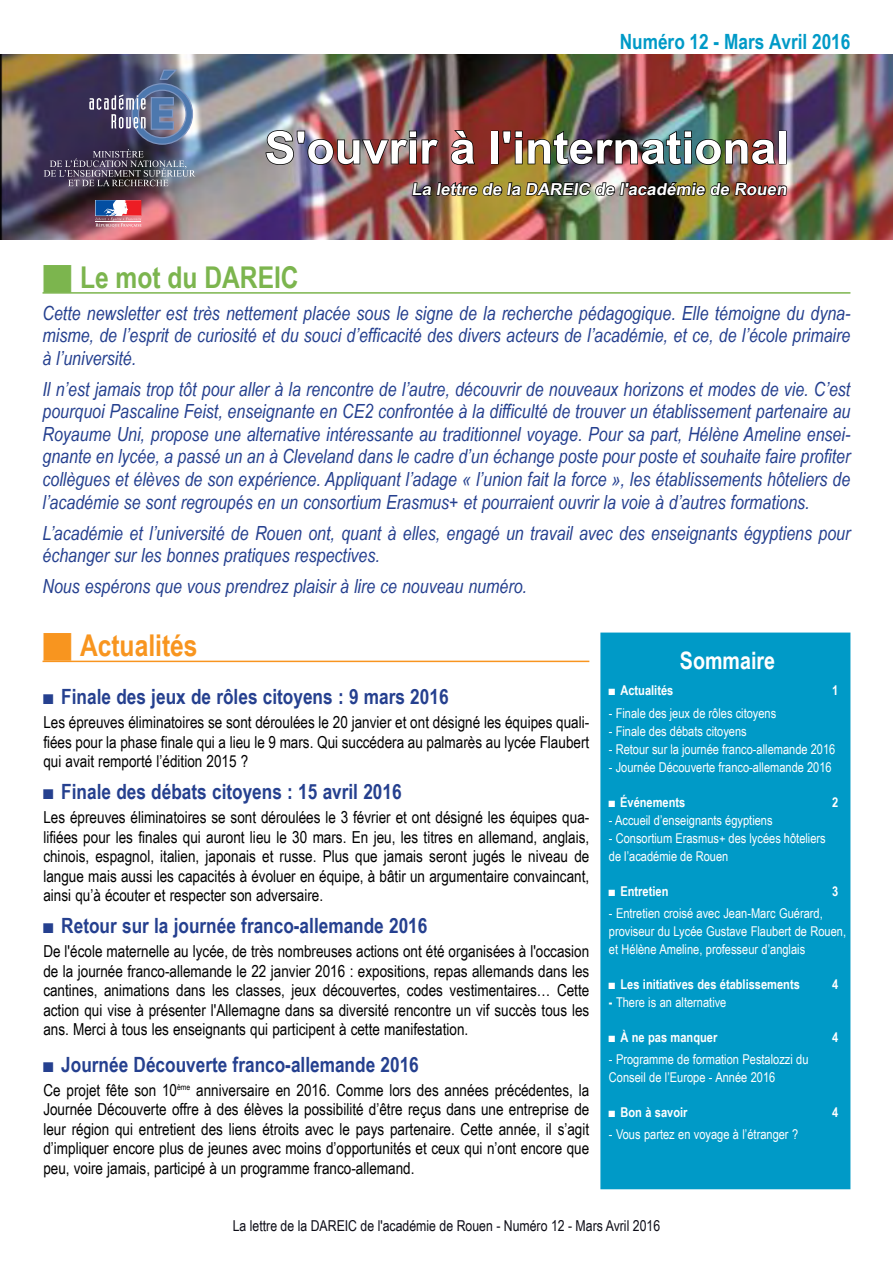
<style>
.page{position:relative;width:893px;height:1263px;background:#fff}
.page>*{position:absolute;margin:0;border:0;box-sizing:border-box;transform-origin:0 0}
.t1{font:700 45px "Arial Narrow";color:#fff;scale:1.25 1}
.t2{font:700 30px "Arial Narrow";color:#7cb54e}
.t3{font:700 30px "Arial Narrow";color:#f8951f}
.t4{font:700 24px "Arial Narrow";color:#fff}
.t5{font:700 21px "Arial Narrow";color:#25408f}
.t6{font:700 21px "Arial Narrow";color:#009ac7}
.t7{font:italic 19.5px/22.5px "Arial Narrow";color:#25408f;text-align:justify}
.t8{font:16.5px/19.5px "Arial Narrow";color:#000;text-align:justify}
.t9{font:700 16.5px "Arial Narrow";color:#fff;scale:1.25 1}
.t10{font:15px "Arial Narrow";color:#0d0d17}
.t11{font:13.5px/18px "Arial Narrow";color:#fff}
.t12{font:700 13.5px "Arial Narrow";color:#fff}
.s1{font-weight:400}
.s2{font-weight:700}
</style>
<div class="page">
<img style="left:0;top:54px;width:893px;height:185px">
<div style="left:600px;top:632px;width:250px;height:557px;background:#009ac7;border:2px solid #009ac7"></div>
<svg style="left:95px;top:200px;width:46px;height:27px"></svg>
<img style="left:44px;top:69px;width:151px;height:117px">
<hr style="left:43px;top:292px;width:807px;height:2px;background:#7cb54e">
<hr style="left:43px;top:661px;width:546px;height:1px;background:#f8951f">
<img style="left:265px;top:129px;width:523px;height:84px">
<p class="t6" style="left:620px;top:26px;width:232px">Numéro 12 - Mars Avril 2016</p>
<h1 class="t1" style="left:265px;top:114px;width:421px">S'ouvrir à l'international</h1>
<p class="t9" style="left:411px;top:177px;width:304px">La lettre de la DAREIC de l'académie de Rouen</p>
<h2 class="t2" style="left:43px;top:255px;width:258px">■ Le mot du DAREIC</h2>
<p class="t7" style="left:43px;top:301px;width:809px">Cette newsletter est très nettement placée sous le signe de la recherche pédagogique. Elle témoigne du dyna&shy;misme, de l’esprit de curiosité et du souci d’efficacité des divers acteurs de l’académie, et ce, de l’école primaire à l’université.</p>
<p class="t7" style="left:43px;top:377px;width:809px">Il n’est jamais trop tôt pour aller à la rencontre de l’autre, découvrir de nouveaux horizons et modes de vie. C’est pourquoi Pascaline Feist, enseignante en CE2 confrontée à la difficulté de trouver un établissement partenaire au Royaume Uni, propose une alternative intéressante au traditionnel voyage. Pour sa part, Hélène Ameline ensei&shy;gnante en lycée, a passé un an à Cleveland dans le cadre d’un échange poste pour poste et souhaite faire profiter collègues et élèves de son expérience. Appliquant l’adage « l’union fait la force », les établissements hôteliers de l’académie se sont regroupés en un consortium Erasmus+ et pourraient ouvrir la voie à d’autres formations.</p>
<p class="t7" style="left:43px;top:521px;width:809px">L’académie et l’université de Rouen ont, quant à elles, engagé un travail avec des enseignants égyptiens pour échanger sur les bonnes pratiques respectives.</p>
<p class="t7" style="left:43px;top:574px;width:486px">Nous espérons que vous prendrez plaisir à lire ce nouveau numéro.</p>
<h2 class="t3" style="left:43px;top:623px;width:157px">■ Actualités</h2>
<p class="t5" style="left:43px;top:681px;width:407px"><span class="s1">■</span> Finale des jeux de rôles citoyens : 9 mars 2016</p>
<p class="t8" style="left:43px;top:712px;width:547px">Les épreuves éliminatoires se sont déroulées le 20 janvier et ont désigné les équipes quali&shy;fiées pour la phase finale qui a lieu le 9 mars. Qui succédera au palmarès au lycée Flaubert qui avait remporté l’édition 2015 ?</p>
<p class="t5" style="left:43px;top:776px;width:360px"><span class="s1">■</span> Finale des débats citoyens : 15 avril 2016</p>
<p class="t8" style="left:43px;top:807px;width:547px">Les épreuves éliminatoires se sont déroulées le 3 février et ont désigné les équipes qua&shy;lifiées pour les finales qui auront lieu le 30 mars. En jeu, les titres en allemand, anglais, chinois, espagnol, italien, japonais et russe. Plus que jamais seront jugés le niveau de langue mais aussi les capacités à évoluer en équipe, à bâtir un argumentaire convaincant, ainsi qu’à écouter et respecter son adversaire.</p>
<p class="t5" style="left:43px;top:910px;width:386px"><span class="s1">■</span> Retour sur la journée franco-allemande 2016</p>
<p class="t8" style="left:43px;top:941px;width:547px">De l'école maternelle au lycée, de très nombreuses actions ont été organisées à l'occasion de la journée franco-allemande le 22 janvier 2016 : expositions, repas allemands dans les cantines, animations dans les classes, jeux découvertes, codes vestimentaires… Cette action qui vise à présenter l'Allemagne dans sa diversité rencontre un vif succès tous les ans. Merci à tous les enseignants qui participent à cette manifestation.</p>
<p class="t5" style="left:43px;top:1048px;width:377px"><span class="s1">■</span> Journée Découverte franco-allemande 2016</p>
<p class="t8" style="left:43px;top:1079px;width:547px">Ce projet fête son 10<sup>ème</sup> anniversaire en 2016. Comme lors des années précédentes, la Journée Découverte offre à des élèves la possibilité d’être reçus dans une entreprise de leur région qui entretient des liens étroits avec le pays partenaire. Cette année, il s’agit d’impliquer encore plus de jeunes avec moins d’opportunités et ceux qui n’ont encore que peu, voire jamais, participé à un programme franco-allemand.</p>
<h3 class="t4" style="left:680px;top:642px;width:97px">Sommaire</h3>
<p class="t12" style="left:609px;top:680px;width:66px"><span class="s1">■</span> Actualités</p>
<p class="t12" style="left:832px;top:680px;width:8px">1</p>
<p class="t11" style="left:609px;top:703px;width:169px">- Finale des jeux de rôles citoyens</p>
<p class="t11" style="left:609px;top:721px;width:139px">- Finale des débats citoyens</p>
<p class="t11" style="left:609px;top:739px;width:228px">- Retour sur la journée franco-allemande 2016</p>
<p class="t11" style="left:609px;top:757px;width:224px">- Journée Découverte franco-allemande 2016</p>
<p class="t12" style="left:609px;top:791px;width:78px"><span class="s1">■</span> Événements</p>
<p class="t12" style="left:832px;top:791px;width:8px">2</p>
<p class="t11" style="left:609px;top:810px;width:165px">- Accueil d’enseignants égyptiens</p>
<p class="t11" style="left:609px;top:828px;width:218px">- Consortium Erasmus+ des lycées hôteliers de l’académie de Rouen</p>
<p class="t12" style="left:609px;top:880px;width:61px"><span class="s1">■</span> Entretien</p>
<p class="t12" style="left:832px;top:880px;width:8px">3</p>
<p class="t11" style="left:609px;top:903px;width:239px">- Entretien croisé avec Jean-Marc Guérard, proviseur du Lycée Gustave Flaubert de Rouen, et Hélène Ameline, professeur d’anglais</p>
<p class="t12" style="left:609px;top:974px;width:192px"><span class="s1">■</span> Les initiatives des établissements</p>
<p class="t12" style="left:832px;top:974px;width:8px">4</p>
<p class="t11" style="left:609px;top:992px;width:119px"><span class="s2">-</span> There is an alternative</p>
<p class="t12" style="left:609px;top:1027px;width:110px"><span class="s1">■</span> À ne pas manquer</p>
<p class="t12" style="left:832px;top:1027px;width:8px">4</p>
<p class="t11" style="left:609px;top:1050px;width:201px">- Programme de formation Pestalozzi du<br>Conseil de l’Europe - Année 2016</p>
<p class="t12" style="left:609px;top:1102px;width:80px"><span class="s1">■</span> Bon à savoir</p>
<p class="t12" style="left:832px;top:1102px;width:8px">4</p>
<p class="t11" style="left:609px;top:1125px;width:191px">- Vous partez en voyage à l’étranger ?</p>
<p class="t10" style="left:233px;top:1215px;width:429px">La lettre de la DAREIC de l'académie de Rouen - Numéro 12 - Mars Avril 2016</p>
</div>
